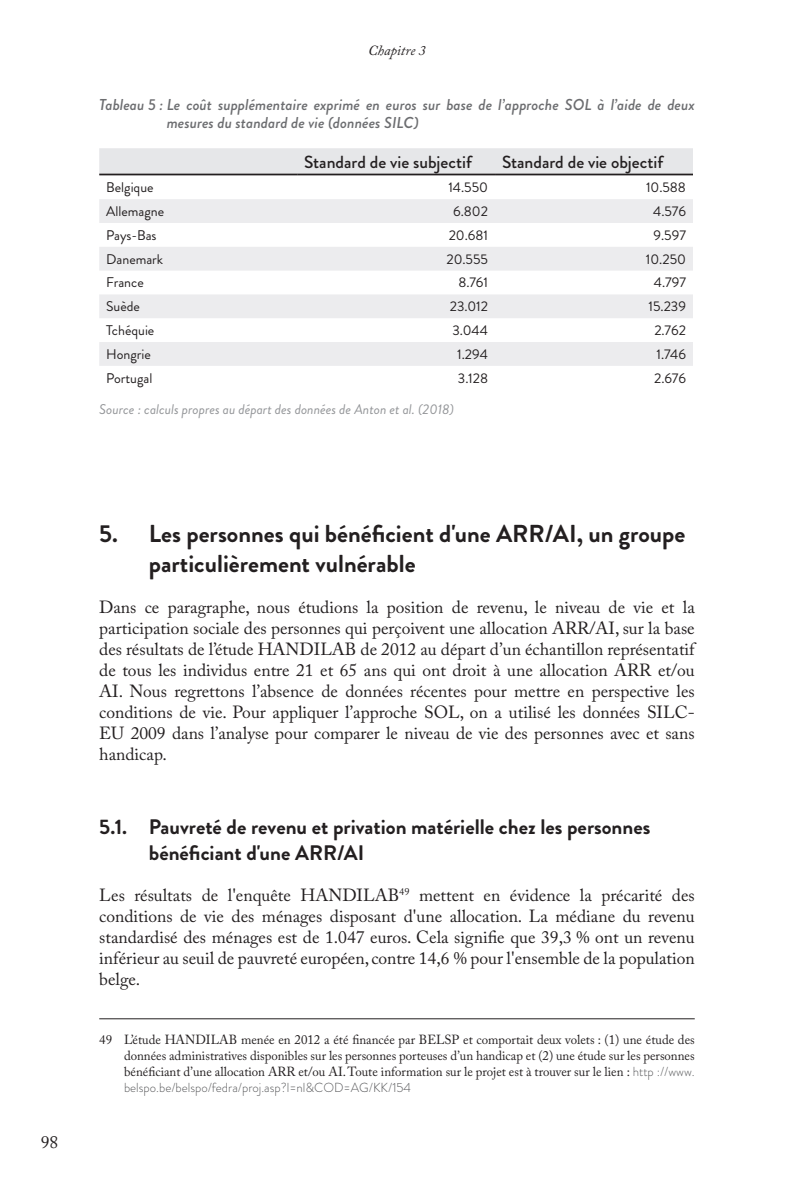
<style>
.page{position:relative;width:794px;height:1191px;background:#fff}
.page>*{position:absolute;margin:0;border:0;box-sizing:border-box;transform-origin:0 0}
.t1{font:700 24.5px/29.4px "Brandon Grotesque";color:#231f20}
.t2{font:700 21px/25.2px "Brandon Grotesque";color:#231f20}
.Body{font:17.5px/21px "Adobe Caslon Pro";color:#231f20;text-align:justify}
.Table_Header{font:500 17.5px "Brandon Grotesque";color:#231f20}
.Titre_tableau{font:italic 500 15.75px/18px "Brandon Grotesque";color:#6c6d70}
.Table_Text{font:14px "Brandon Grotesque";color:#231f20}
.Source_tableau{font:italic 14px "Brandon Grotesque";color:#939598}
.t3{font:italic 14px "Adobe Caslon Pro";color:#231f20}
.body_footnotes{font:13.12px/15.8px "Adobe Caslon Pro";color:#231f20;text-align:justify}
.s1{font-family:"Brandon Grotesque";font-weight:300;color:#57585a}
</style>
<div class="page">
<div style="left:99px;top:148px;width:594px;height:26px;background:#e6e7e9"></div>
<svg style="left:99px;top:199px;width:594px;height:167px;fill:#ececee"></svg>
<hr style="left:99px;top:174px;width:198px;height:1px;background:#231f20">
<hr style="left:297px;top:174px;width:198px;height:1px;background:#231f20">
<hr style="left:495px;top:174px;width:198px;height:1px;background:#231f20">
<hr style="left:99px;top:1018px;width:595px;height:1px;background:#231f20">
<p class="t3" style="left:368px;top:42px;width:59px">Chapitre 3</p>
<p class="Titre_tableau" style="left:167px;top:96px;width:529px;text-indent:-67px">Tableau 5 : Le coût supplémentaire exprimé en euros sur base de l’approche SOL à l’aide de deux mesures du standard de vie (données SILC)</p>
<p class="Table_Header" style="left:304px;top:149px;width:169px">Standard de vie subjectif</p>
<p class="Table_Header" style="left:502px;top:149px;width:163px">Standard de vie objectif</p>
<p class="Table_Text" style="left:106px;top:178px;width:49px">Belgique</p>
<p class="Table_Text" style="left:448px;top:178px;width:41px">14.550</p>
<p class="Table_Text" style="left:646px;top:178px;width:41px">10.588</p>
<p class="Table_Text" style="left:106px;top:201px;width:59px">Allemagne</p>
<p class="Table_Text" style="left:453px;top:201px;width:36px">6.802</p>
<p class="Table_Text" style="left:653px;top:201px;width:34px">4.576</p>
<p class="Table_Text" style="left:106px;top:225px;width:52px">Pays-Bas</p>
<p class="Table_Text" style="left:449px;top:225px;width:41px">20.681</p>
<p class="Table_Text" style="left:653px;top:225px;width:34px">9.597</p>
<p class="Table_Text" style="left:106px;top:249px;width:58px">Danemark</p>
<p class="Table_Text" style="left:446px;top:249px;width:43px">20.555</p>
<p class="Table_Text" style="left:646px;top:249px;width:42px">10.250</p>
<p class="Table_Text" style="left:106px;top:273px;width:39px">France</p>
<p class="Table_Text" style="left:458px;top:273px;width:31px">8.761</p>
<p class="Table_Text" style="left:654px;top:273px;width:34px">4.797</p>
<p class="Table_Text" style="left:106px;top:297px;width:35px">Suède</p>
<p class="Table_Text" style="left:450px;top:297px;width:40px">23.012</p>
<p class="Table_Text" style="left:648px;top:297px;width:39px">15.239</p>
<p class="Table_Text" style="left:106px;top:320px;width:50px">Tchéquie</p>
<p class="Table_Text" style="left:452px;top:320px;width:37px">3.044</p>
<p class="Table_Text" style="left:654px;top:320px;width:33px">2.762</p>
<p class="Table_Text" style="left:106px;top:344px;width:46px">Hongrie</p>
<p class="Table_Text" style="left:457px;top:344px;width:32px">1.294</p>
<p class="Table_Text" style="left:656px;top:344px;width:31px">1.746</p>
<p class="Table_Text" style="left:106px;top:368px;width:48px">Portugal</p>
<p class="Table_Text" style="left:458px;top:368px;width:32px">3.128</p>
<p class="Table_Text" style="left:654px;top:368px;width:33px">2.676</p>
<p class="Source_tableau" style="left:99px;top:399px;width:356px">Source : calculs propres au départ des données de Anton et al. (2018)</p>
<p class="Body" style="left:41px;top:1131px;width:19px">98</p>
<p class="t1" style="left:149px;top:519px;width:538px;text-indent:-50px">5. Les personnes qui bénéficient d'une ARR/AI, un groupe particulièrement vulnérable</p>
<p class="Body" style="left:99px;top:596px;width:597px">Dans ce paragraphe, nous étudions la position de revenu, le niveau de vie et la participation sociale des personnes qui perçoivent une allocation ARR/AI, sur la base des résultats de l’étude HANDILAB de 2012 au départ d’un échantillon représentatif de tous les individus entre 21 et 65 ans qui ont droit à une allocation ARR et/ou AI. Nous regrettons l’absence de données récentes pour mettre en perspective les conditions de vie. Pour appliquer l’approche SOL, on a utilisé les données SILC-EU 2009 dans l’analyse pour comparer le niveau de vie des personnes avec et sans handicap.</p>
<p class="t2" style="left:149px;top:815px;width:503px;text-indent:-50px">5.1. Pauvreté de revenu et privation matérielle chez les personnes bénéficiant d'une ARR/AI</p>
<p class="Body" style="left:99px;top:884px;width:597px">Les résultats de l'enquête HANDILAB<sup>49</sup> mettent en évidence la précarité des conditions de vie des ménages disposant d'une allocation. La médiane du revenu standardisé des ménages est de 1.047 euros. Cela signifie que 39,3 % ont un revenu inférieur au seuil de pauvreté européen, contre 14,6 % pour l'ensemble de la population belge.</p>
<p class="body_footnotes" style="left:124px;top:1032px;width:572px;text-indent:-25px">49 L’étude HANDILAB menée en 2012 a été financée par BELSP et comportait deux volets : (1) une étude des données administratives disponibles sur les personnes porteuses d’un handicap et (2) une étude sur les personnes bénéficiant d’une allocation ARR et/ou AI. Toute information sur le projet est à trouver sur le lien : <span class="s1">http ://www. belspo.be/belspo/fedra/proj.asp?l=nl&amp;COD=AG/KK/154</span></p>
</div>
